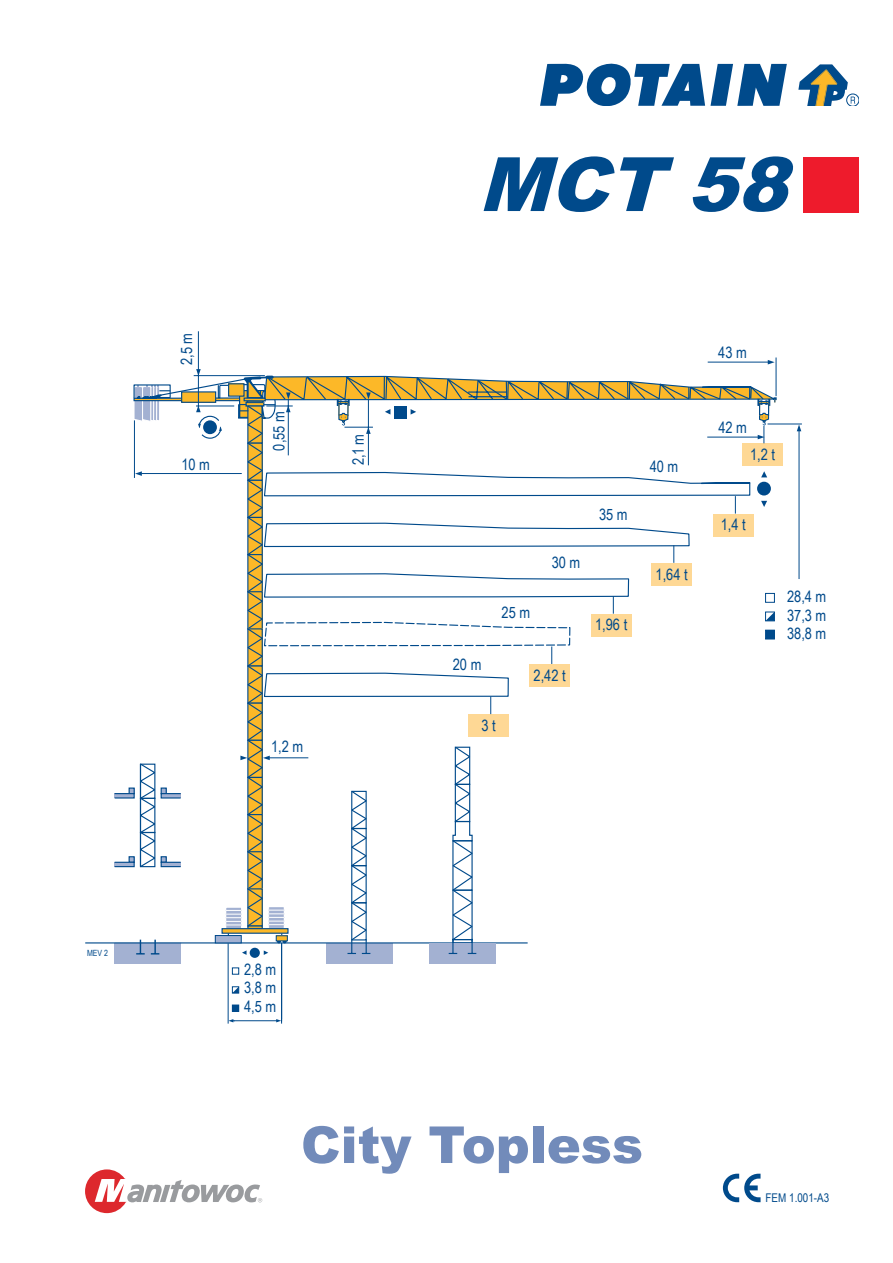
<style>
.page{position:relative;width:893px;height:1263px;background:#fff}
.page>*{position:absolute;margin:0;border:0;box-sizing:border-box;transform-origin:0 0}
.t1{font:italic 900 75px "Arial";color:#004a8b}
.t2{font:900 51px "Arial";color:#728bba}
.t3{font:15.6px/18.5px "Arial Narrow";color:#004a8b;text-align:justify}
.t4{font:12px "Arial Narrow";color:#004a8b}
.t5{font:8.55px "Arial Narrow";color:#004a8b}
</style>
<div class="page">
<hr style="left:198px;top:331px;width:1px;height:76px;background:#004a8b">
<div style="left:742px;top:443px;width:41px;height:23px;background:#fed895"></div>
<div style="left:115px;top:943px;width:66px;height:21px;background:#a3b1d2"></div>
<div style="left:326px;top:943px;width:66px;height:21px;background:#a3b1d2"></div>
<hr style="left:115px;top:794px;width:19px;height:4px;background:#a3b1d2">
<div style="left:114px;top:793px;width:21px;height:5px;border:1px solid #004a8b"></div>
<div style="left:115px;top:862px;width:19px;height:5px;background:#a3b1d2"></div>
<div style="left:114px;top:862px;width:21px;height:5px;border:1px solid #004a8b"></div>
<hr style="left:85px;top:942px;width:443px;height:1px;background:#004a8b">
<svg style="left:229px;top:1019px;width:6px;height:3px"></svg>
<hr style="left:234px;top:1020px;width:44px;height:1px;background:#004a8b">
<svg style="left:232px;top:967px;width:7px;height:27px"></svg>
<div style="left:232px;top:1005px;width:7px;height:6px;background:#004a8b"></div>
<div style="left:232px;top:1005px;width:7px;height:7px;border:1px solid #004a8b"></div>
<svg style="left:250px;top:948px;width:10px;height:10px"></svg>
<hr style="left:281px;top:943px;width:1px;height:80px;background:#004a8b">
<hr style="left:228px;top:943px;width:1px;height:80px;background:#004a8b">
<svg style="left:797px;top:425px;width:4px;height:6px"></svg>
<hr style="left:799px;top:428px;width:1px;height:151px;background:#004a8b">
<hr style="left:767px;top:424px;width:35px;height:1px;background:#004a8b">
<div style="left:429px;top:943px;width:67px;height:21px;background:#a3b1d2"></div>
<hr style="left:776px;top:357px;width:1px;height:39px;background:#004a8b">
<svg style="left:129px;top:360px;width:648px;height:595px"></svg>
<div style="left:394px;top:406px;width:13px;height:12px;background:#004a8b"></div>
<svg style="left:540px;top:64px;width:247px;height:42px"></svg>
<div style="left:846px;top:94px;width:13px;height:12px;border:1px solid #004a8b;border-radius:50%"></div>
<svg style="left:798px;top:64px;width:57px;height:42px"></svg>
<div style="left:804px;top:157px;width:55px;height:56px;background:#ee1b2c"></div>
<svg style="left:723px;top:1174px;width:37px;height:28px"></svg>
<svg style="left:85px;top:1169px;width:177px;height:44px"></svg>
<p class="t3" style="left:177px;top:365px;width:34px;rotate:-90deg">2,5 m</p>
<p class="t3" style="left:181px;top:455px;width:30px">10 m</p>
<p class="t3" style="left:269px;top:450px;width:41px;rotate:-90deg">0,55 m</p>
<p class="t3" style="left:348px;top:465px;width:32px;rotate:-90deg">2,1 m</p>
<p class="t3" style="left:271px;top:736px;width:34px">1,2 m</p>
<p class="t1" style="left:478px;top:130px;width:338px">MCT 58</p>
<p class="t3" style="left:718px;top:343px;width:30px">43 m</p>
<p class="t3" style="left:453px;top:655px;width:30px">20 m</p>
<p class="t3" style="left:501px;top:603px;width:30px">25 m</p>
<p class="t3" style="left:552px;top:552px;width:30px">30 m</p>
<p class="t3" style="left:533px;top:665px;width:34px">2,42 t</p>
<p class="t3" style="left:481px;top:716px;width:16px">3 t</p>
<p class="t3" style="left:599px;top:504px;width:30px">35 m</p>
<p class="t3" style="left:595px;top:615px;width:34px">1,96 t</p>
<p class="t3" style="left:650px;top:457px;width:30px">40 m</p>
<p class="t3" style="left:656px;top:564px;width:34px">1,64 t</p>
<p class="t3" style="left:718px;top:417px;width:30px">42 m</p>
<p class="t3" style="left:750px;top:445px;width:27px">1,2 t</p>
<p class="t3" style="left:721px;top:515px;width:27px">1,4 t</p>
<p class="t3" style="left:787px;top:587px;width:41px">28,4 m 37,3 m 38,8 m</p>
<p class="t5" style="left:87px;top:946px;width:23px">MEV 2</p>
<p class="t3" style="left:244px;top:959px;width:34px">2,8 m 3,8 m 4,5 m</p>
<p class="t2" style="left:301px;top:1108px;width:344px">City Topless</p>
<p class="t4" style="left:765px;top:1189px;width:65px">FEM 1.001-A3</p>
</div>
